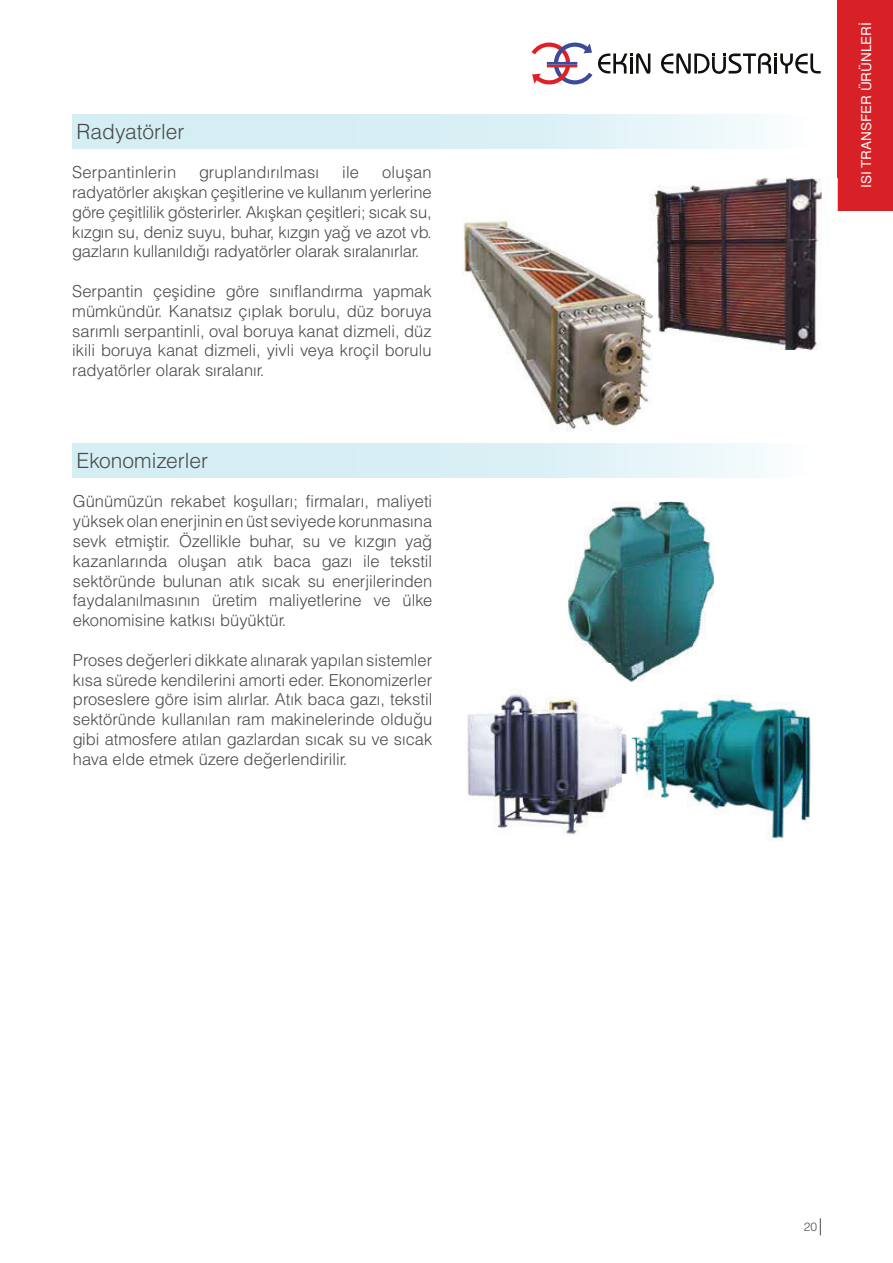
<style>
.page{position:relative;width:893px;height:1263px;background:#fff}
.page>*{position:absolute;margin:0;border:0;box-sizing:border-box;transform-origin:0 0}
.t1{font:21px "Helvetica Light Normal Tr";color:#494a49}
.t2{font:16.5px/19.8px "Helvetica Light Normal Tr";color:#494a49;text-align:justify}
.t3{font:13.5px "Helvetica Normal Tr";color:#fff}
.t4{font:12px "Helvetica Light Normal Tr";color:#494a49}
</style>
<div class="page">
<svg style="left:820px;top:1218px;width:1px;height:17px"></svg>
<svg style="left:531px;top:43px;width:61px;height:41px"></svg>
<svg style="left:598px;top:53px;width:52px;height:21px"></svg>
<svg style="left:661px;top:53px;width:160px;height:21px"></svg>
<hr style="left:774px;top:57px;width:3px;height:16px;background:#10110d">
<div style="left:838px;top:0;width:55px;height:210px;background:#d82027"></div>
<img style="left:650px;top:178px;width:188px;height:172px">
<img style="left:463px;top:220px;width:188px;height:211px">
<img style="left:641px;top:217px;width:37px;height:133px">
<div style="left:72px;top:115px;width:749px;height:34px;background:linear-gradient(to right,#cceaf1,#f0f9fb)"></div>
<img style="left:568px;top:502px;width:146px;height:178px">
<img style="left:467px;top:692px;width:149px;height:143px">
<img style="left:568px;top:663px;width:68px;height:19px">
<img style="left:616px;top:694px;width:195px;height:146px">
<div style="left:72px;top:444px;width:749px;height:34px;background:linear-gradient(to right,#cceaf1,#f0f9fb)"></div>
<p class="t1" style="left:77px;top:122px;width:110px">Radyatörler</p>
<p class="t2" style="left:72px;top:164px;width:105px">Serpantinlerin</p>
<p class="t2" style="left:199px;top:164px;width:121px">gruplandırılması</p>
<p class="t2" style="left:342px;top:164px;width:18px">ile</p>
<p class="t2" style="left:72px;top:164px;width:361px;text-indent:310px">oluşan radyatörler akışkan çeşitlerine ve kullanım yerlerine göre çeşitlilik gösterirler. Akışkan çeşitleri; sıcak su, kızgın su, deniz suyu, buhar, kızgın yağ ve azot vb. gazların kullanıldığı radyatörler olarak sıralanırlar.</p>
<p class="t2" style="left:72px;top:282px;width:361px">Serpantin çeşidine göre sınıflandırma yapmak mümkündür. Kanatsız çıplak borulu, düz boruya sarımlı serpantinli, oval boruya kanat dizmeli, düz ikili boruya kanat dizmeli, yivli veya kroçil borulu radyatörler olarak sıralanır.</p>
<p class="t1" style="left:77px;top:451px;width:133px">Ekonomizerler</p>
<p class="t2" style="left:73px;top:493px;width:361px">Günümüzün rekabet koşulları; firmaları, maliyeti yüksek olan enerjinin en üst seviyede korunmasına sevk etmiştir. Özellikle buhar, su ve kızgın yağ kazanlarında oluşan atık baca gazı ile tekstil sektöründe bulunan atık sıcak su enerjilerinden faydalanılmasının üretim maliyetlerine ve ülke ekonomisine katkısı büyüktür.</p>
<p class="t2" style="left:73px;top:651px;width:361px">Proses değerleri dikkate alınarak yapılan sistemler kısa sürede kendilerini amorti eder. Ekonomizerler proseslere göre isim alırlar. Atık baca gazı, tekstil sektöründe kullanılan ram makinelerinde olduğu gibi atmosfere atılan gazlardan sıcak su ve sıcak hava elde etmek üzere değerlendirilir.</p>
<p class="t3" style="left:860px;top:188px;width:167px;rotate:-90deg">ISI TRANSFER ÜRÜNLERİ</p>
<p class="t4" style="left:804px;top:1221px;width:15px">20</p>
</div>
